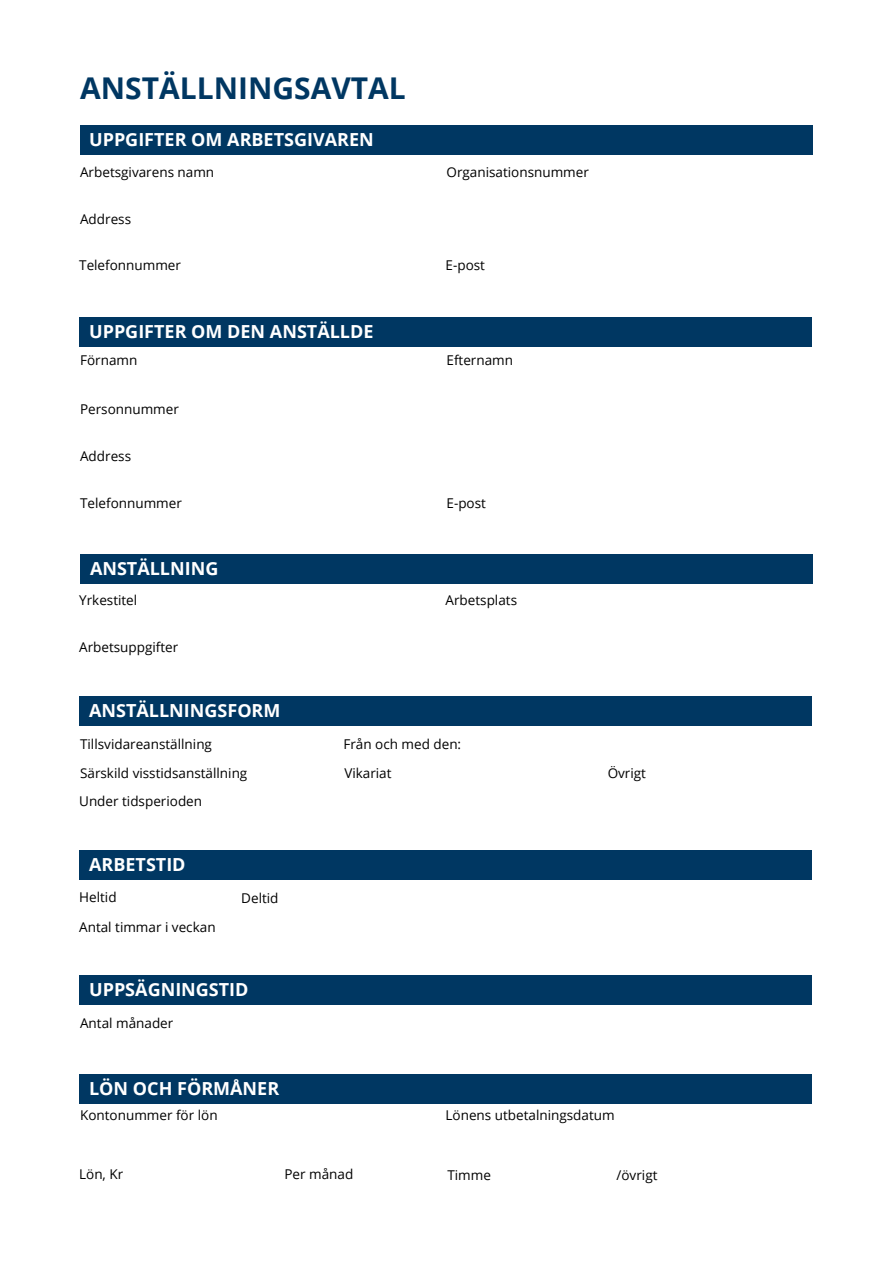
<style>
.page{position:relative;width:893px;height:1263px;background:#fff}
.page>*{position:absolute;margin:0;border:0;box-sizing:border-box;transform-origin:0 0}
.t1{font:700 30px "Open Sans";color:#003762}
.t2{font:700 18px "Open Sans";color:#fff}
.t3{font:13.5px "Open Sans";color:#000}
</style>
<div class="page">
<div style="left:80px;top:126px;width:733px;height:29px;background:#003762"></div>
<div style="left:79px;top:317px;width:733px;height:29px;background:#003762"></div>
<div style="left:80px;top:554px;width:733px;height:30px;background:#003762"></div>
<div style="left:79px;top:696px;width:733px;height:30px;background:#003762"></div>
<div style="left:79px;top:850px;width:733px;height:29px;background:#003762"></div>
<div style="left:79px;top:975px;width:733px;height:30px;background:#003762"></div>
<div style="left:79px;top:1074px;width:733px;height:30px;background:#003762"></div>
<h1 class="t1" style="left:80px;top:67px;width:327px">ANSTÄLLNINGSAVTAL</h1>
<h2 class="t2" style="left:89px;top:127px;width:286px">UPPGIFTER OM ARBETSGIVAREN</h2>
<p class="t3" style="left:80px;top:162px;width:136px">Arbetsgivarens namn</p>
<p class="t3" style="left:446px;top:162px;width:144px">Organisationsnummer</p>
<p class="t3" style="left:80px;top:209px;width:53px">Address</p>
<p class="t3" style="left:79px;top:256px;width:103px">Telefonnummer</p>
<p class="t3" style="left:446px;top:256px;width:41px">E-post</p>
<h2 class="t2" style="left:89px;top:318px;width:286px">UPPGIFTER OM DEN ANSTÄLLDE</h2>
<p class="t3" style="left:80px;top:350px;width:59px">Förnamn</p>
<p class="t3" style="left:446px;top:350px;width:68px">Efternamn</p>
<p class="t3" style="left:80px;top:399px;width:100px">Personnummer</p>
<p class="t3" style="left:80px;top:446px;width:53px">Address</p>
<p class="t3" style="left:80px;top:494px;width:103px">Telefonnummer</p>
<p class="t3" style="left:446px;top:494px;width:41px">E-post</p>
<h2 class="t2" style="left:90px;top:556px;width:130px">ANSTÄLLNING</h2>
<p class="t3" style="left:79px;top:591px;width:60px">Yrkestitel</p>
<p class="t3" style="left:79px;top:638px;width:101px">Arbetsuppgifter</p>
<p class="t3" style="left:446px;top:591px;width:73px">Arbetsplats</p>
<h2 class="t2" style="left:89px;top:698px;width:193px">ANSTÄLLNINGSFORM</h2>
<p class="t3" style="left:80px;top:735px;width:133px">Tillsvidareanställning</p>
<p class="t3" style="left:343px;top:735px;width:119px">Från och med den:</p>
<p class="t3" style="left:80px;top:763px;width:169px">Särskild visstidsanställning</p>
<p class="t3" style="left:344px;top:763px;width:49px">Vikariat</p>
<p class="t3" style="left:608px;top:763px;width:40px">Övrigt</p>
<p class="t3" style="left:79px;top:792px;width:124px">Under tidsperioden</p>
<h2 class="t2" style="left:89px;top:851px;width:98px">ARBETSTID</h2>
<p class="t3" style="left:79px;top:887px;width:39px">Heltid</p>
<p class="t3" style="left:241px;top:888px;width:39px">Deltid</p>
<p class="t3" style="left:79px;top:917px;width:138px">Antal timmar i veckan</p>
<h2 class="t2" style="left:89px;top:977px;width:161px">UPPSÄGNINGSTID</h2>
<p class="t3" style="left:80px;top:1013px;width:95px">Antal månader</p>
<h2 class="t2" style="left:89px;top:1076px;width:192px">LÖN OCH FÖRMÅNER</h2>
<p class="t3" style="left:80px;top:1106px;width:139px">Kontonummer för lön</p>
<p class="t3" style="left:446px;top:1106px;width:171px">Lönens utbetalningsdatum</p>
<p class="t3" style="left:79px;top:1164px;width:46px">Lön, Kr</p>
<p class="t3" style="left:284px;top:1164px;width:70px">Per månad</p>
<p class="t3" style="left:447px;top:1165px;width:45px">Timme</p>
<p class="t3" style="left:616px;top:1166px;width:42px">/övrigt</p>
</div>
